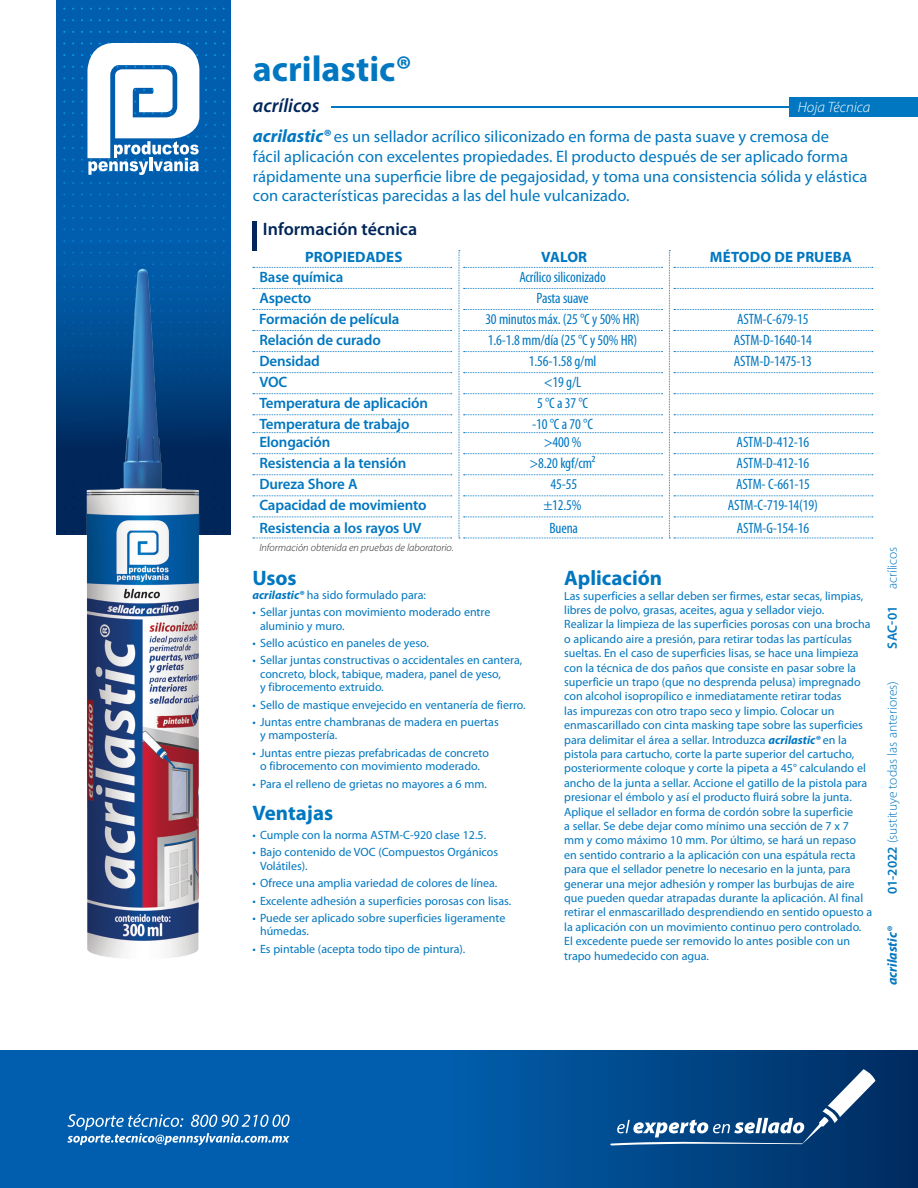
<style>
.page{position:relative;width:918px;height:1188px;background:#fff}
.page>*{position:absolute;margin:0;border:0;box-sizing:border-box;transform-origin:0 0}
.t1{font:700 36px "Myriad Pro";color:#0077c0}
.subtema{font:700 21px "Myriad Pro";color:#0077c0}
.t2{font:italic 600 19.5px "Myriad Pro";color:#00265a}
.t3{font:600 18px "Myriad Pro";color:#00265a}
.t4{font:16.5px/19.8px "Myriad Pro";color:#0077c0}
.tabla-frente{font:condensed 15px/21px "Myriad Pro";letter-spacing:-.01em;color:#0077c0;text-align:center}
.t5{font:600 15px/21px "Myriad Pro";letter-spacing:-.01em;color:#0077c0}
.t6{font:700 15px "Myriad Pro";letter-spacing:.01em;color:#0077c0}
.t7{font:italic 300 15px "Myriad Pro";color:#fff}
.texto{font:300 13.5px "Myriad Pro";color:#0077c0}
.texto-2{font:italic 700 13.5px "Myriad Pro";color:#0077c0}
.subtema-2{font:12px/14.4px "Myriad Pro";color:#0077c0}
.t8{font:italic 300 10.5px "Myriad Pro";color:#231f20}
.s1{font-weight:700;font-style:italic;font-size:18px}
.s2{font-weight:700;font-style:italic}
.s3{font-weight:600}
</style>
<div class="page">
<svg style="left:0;top:1050px;width:918px;height:138px;background:#00539d"></svg>
<svg style="left:56px;top:0;width:175px;height:534px;background:#00539d"></svg>
<svg style="left:67px;top:1114px;width:18px;height:13px"></svg>
<svg style="left:85px;top:1118px;width:19px;height:12px"></svg>
<svg style="left:105px;top:1115px;width:11px;height:12px"></svg>
<svg style="left:116px;top:1114px;width:25px;height:13px"></svg>
<svg style="left:142px;top:1118px;width:15px;height:9px"></svg>
<svg style="left:159px;top:1114px;width:11px;height:13px"></svg>
<svg style="left:171px;top:1118px;width:12px;height:9px"></svg>
<svg style="left:191px;top:1115px;width:17px;height:12px"></svg>
<svg style="left:209px;top:1115px;width:21px;height:12px"></svg>
<svg style="left:230px;top:1115px;width:60px;height:12px"></svg>
<svg style="left:67px;top:1136px;width:20px;height:9px"></svg>
<svg style="left:88px;top:1136px;width:12px;height:7px"></svg>
<svg style="left:100px;top:1134px;width:19px;height:9px"></svg>
<svg style="left:119px;top:1136px;width:19px;height:7px"></svg>
<svg style="left:139px;top:1133px;width:16px;height:10px"></svg>
<svg style="left:155px;top:1135px;width:17px;height:10px"></svg>
<svg style="left:172px;top:1136px;width:21px;height:7px"></svg>
<svg style="left:193px;top:1136px;width:13px;height:9px"></svg>
<svg style="left:206px;top:1133px;width:17px;height:10px"></svg>
<svg style="left:223px;top:1133px;width:67px;height:10px"></svg>
<svg style="left:81px;top:42px;width:118px;height:133px"></svg>
<svg style="left:98px;top:145px;width:27px;height:27px"></svg>
<svg style="left:125px;top:135px;width:26px;height:40px"></svg>
<svg style="left:149px;top:135px;width:34px;height:37px"></svg>
<svg style="left:180px;top:145px;width:19px;height:27px"></svg>
<hr style="left:331px;top:106px;width:544px;height:2px;background:#0077c0">
<svg style="left:253px;top:267px;width:199px;height:1px"></svg>
<svg style="left:253px;top:288px;width:199px;height:1px"></svg>
<svg style="left:253px;top:309px;width:199px;height:1px"></svg>
<svg style="left:253px;top:330px;width:199px;height:1px"></svg>
<svg style="left:253px;top:351px;width:199px;height:1px"></svg>
<svg style="left:253px;top:372px;width:199px;height:1px"></svg>
<svg style="left:253px;top:393px;width:199px;height:1px"></svg>
<svg style="left:253px;top:414px;width:199px;height:1px"></svg>
<svg style="left:253px;top:432px;width:199px;height:1px"></svg>
<svg style="left:253px;top:453px;width:199px;height:1px"></svg>
<svg style="left:253px;top:474px;width:199px;height:1px"></svg>
<svg style="left:253px;top:495px;width:199px;height:1px"></svg>
<svg style="left:253px;top:517px;width:199px;height:1px"></svg>
<svg style="left:253px;top:538px;width:199px;height:1px"></svg>
<svg style="left:459px;top:250px;width:203px;height:289px"></svg>
<svg style="left:669px;top:250px;width:204px;height:289px"></svg>
<div style="left:252px;top:221px;width:5px;height:29px;background:#00265a"></div>
<div style="left:790px;top:97px;width:128px;height:20px;background:#0077c0"></div>
<svg style="left:609px;top:1069px;width:266px;height:77px;background:#1f568c"></svg>
<img style="left:84px;top:257px;width:125px;height:701px">
<h1 class="t1" style="left:253px;top:45px;width:161px">acrilastic®</h1>
<h3 class="t2" style="left:253px;top:93px;width:68px">acrílicos</h3>
<p class="t7" style="left:798px;top:98px;width:74px">Hoja Técnica</p>
<p class="t4" style="left:253px;top:126px;width:616px"><span class="s1">acrilastic®</span> es un sellador acrílico siliconizado en forma de pasta suave y cremosa de<br>fácil aplicación con excelentes propiedades. El producto después de ser aplicado forma rápidamente una superficie libre de pegajosidad, y toma una consistencia sólida y elástica con características parecidas a las del hule vulcanizado.</p>
<h3 class="t3" style="left:263px;top:217px;width:156px">Información técnica</h3>
<p class="t6" style="left:305px;top:247px;width:99px">PROPIEDADES</p>
<p class="t6" style="left:541px;top:247px;width:47px">VALOR</p>
<p class="t6" style="left:710px;top:247px;width:143px">MÉTODO DE PRUEBA</p>
<p class="t5" style="left:259px;top:266px;width:86px">Base química</p>
<p class="tabla-frente" style="left:485px;top:266px;width:156px">Acrílico siliconizado<br>Pasta suave<br>30 minutos máx. (25 °C y 50% HR)<br>1.6-1.8 mm/día (25 °C y 50% HR)<br>1.56-1.58 g/ml<br>&lt;19 g/L<br>5 °C a 37 °C<br>-10 °C a 70 °C</p>
<p class="tabla-frente" style="left:529px;top:431px;width:68px">&gt;400 % &gt;8.20 kgf/cm²<br>45-55 ±12.5%<br>Buena</p>
<p class="t5" style="left:259px;top:287px;width:170px">Aspecto<br>Formación de película<br>Relación de curado<br>Densidad<br>VOC<br>Temperatura de aplicación<br>Temperatura de trabajo</p>
<p class="t5" style="left:259px;top:431px;width:169px">Elongación<br>Resistencia a la tensión<br>Dureza Shore A<br>Capacidad de movimiento<br>Resistencia a los rayos UV</p>
<p class="t8" style="left:259px;top:541px;width:196px">Información obtenida en pruebas de laboratorio.</p>
<p class="tabla-frente" style="left:737px;top:308px;width:73px">ASTM-C-679-15</p>
<p class="tabla-frente" style="left:734px;top:329px;width:80px">ASTM-D-1640-14</p>
<p class="tabla-frente" style="left:734px;top:351px;width:80px">ASTM-D-1475-13</p>
<p class="tabla-frente" style="left:737px;top:432px;width:74px">ASTM-D-412-16</p>
<p class="tabla-frente" style="left:737px;top:453px;width:74px">ASTM-D-412-16</p>
<p class="tabla-frente" style="left:736px;top:474px;width:75px">ASTM- C-661-15</p>
<p class="tabla-frente" style="left:728px;top:495px;width:92px">ASTM-C-719-14(19)</p>
<p class="tabla-frente" style="left:737px;top:517px;width:74px">ASTM-G-154-16</p>
<p class="subtema" style="left:252px;top:564px;width:46px">Usos</p>
<p class="subtema-2" style="left:252px;top:587px;width:175px"><span class="s2">acrilastic®</span> ha sido formulado para:</p>
<p class="subtema-2" style="left:260px;top:605px;width:232px;line-height:13.5px;text-indent:-8px">• Sellar juntas con movimiento moderado entre aluminio y muro.</p>
<p class="subtema-2" style="left:252px;top:635px;width:178px">• Sello acústico en paneles de yeso.</p>
<p class="subtema-2" style="left:260px;top:653px;width:264px;line-height:13.5px;text-indent:-8px">• Sellar juntas constructivas o accidentales en cantera, concreto, block, tabique, madera, panel de yeso,<br>y fibrocemento extruido.</p>
<p class="subtema-2" style="left:252px;top:697px;width:275px">• Sello de mastique envejecido en ventanería de fierro.</p>
<p class="subtema-2" style="left:260px;top:715px;width:240px;line-height:13.5px;text-indent:-8px">• Juntas entre chambranas de madera en puertas y mampostería.</p>
<p class="subtema-2" style="left:252px;top:746px;width:238px;line-height:13.5px;text-align:center">• Juntas entre piezas prefabricadas de concreto o fibrocemento con movimiento moderado.</p>
<p class="subtema-2" style="left:252px;top:776px;width:236px">• Para el relleno de grietas no mayores a 6 mm.</p>
<p class="subtema" style="left:252px;top:799px;width:82px">Ventajas</p>
<p class="subtema-2" style="left:252px;top:828px;width:235px">• Cumple con la norma ASTM-C-920 clase 12.5.</p>
<p class="subtema-2" style="left:260px;top:845px;width:240px;line-height:13.5px;text-indent:-8px">• Bajo contenido de VOC (Compuestos Orgánicos<br>Volátiles).</p>
<p class="subtema-2" style="left:252px;top:876px;width:247px">• Ofrece una amplia variedad de colores de línea.</p>
<p class="subtema-2" style="left:252px;top:893px;width:260px">• Excelente adhesión a superficies porosas con lisas.</p>
<p class="subtema-2" style="left:260px;top:911px;width:247px;line-height:13.5px;text-indent:-8px">• Puede ser aplicado sobre superficies ligeramente húmedas.</p>
<p class="subtema-2" style="left:252px;top:941px;width:215px">• Es pintable (acepta todo tipo de pintura).</p>
<p class="subtema" style="left:564px;top:564px;width:100px">Aplicación</p>
<p class="subtema-2" style="left:564px;top:588px;width:301px">Las superficies a sellar deben ser firmes, estar secas, limpias, libres de polvo, grasas, aceites, agua y sellador viejo.</p>
<p class="subtema-2" style="left:564px;top:617px;width:310px">Realizar la limpieza de las superficies porosas con una brocha o aplicando aire a presión, para retirar todas las partículas sueltas. En el caso de superficies lisas, se hace una limpieza con la técnica de dos paños que consiste en pasar sobre la superficie un trapo (que no desprenda pelusa) impregnado con alcohol isopropílico e inmediatamente retirar todas<br>las impurezas con otro trapo seco y limpio. Colocar un enmascarillado con cinta masking tape sobre las superficies para delimitar el área a sellar. Introduzca <span class="s2">acrilastic®</span> en la pistola para cartucho, corte la parte superior del cartucho, posteriormente coloque y corte la pipeta a 45° calculando el ancho de la junta a sellar. Accione el gatillo de la pistola para presionar el émbolo y así el producto fluirá sobre la junta.<br>Aplique el sellador en forma de cordón sobre la superficie<br>a sellar. Se debe dejar como mínimo una sección de 7 x 7<br>mm y como máximo 10 mm. Por último, se hará un repaso<br>en sentido contrario a la aplicación con una espátula recta para que el sellador penetre lo necesario en la junta, para generar una mejor adhesión y romper las burbujas de aire que pueden quedar atrapadas durante la aplicación. Al final retirar el enmascarillado desprendiendo en sentido opuesto a la aplicación con un movimiento continuo pero controlado.</p>
<p class="subtema-2" style="left:564px;top:934px;width:288px">El excedente puede ser removido lo antes posible con un trapo humedecido con agua.</p>
<p class="texto" style="left:884px;top:649px;width:104px;rotate:-90deg"><span class="s3">SAC-01</span> acrílicos</p>
<p class="texto" style="left:884px;top:894px;width:215px;rotate:-90deg"><span class="s3">01-2022</span> (sustituye todas las anteriores)</p>
<p class="texto-2" style="left:883px;top:985px;width:60px;rotate:-90deg">acrilastic®</p>
</div>
